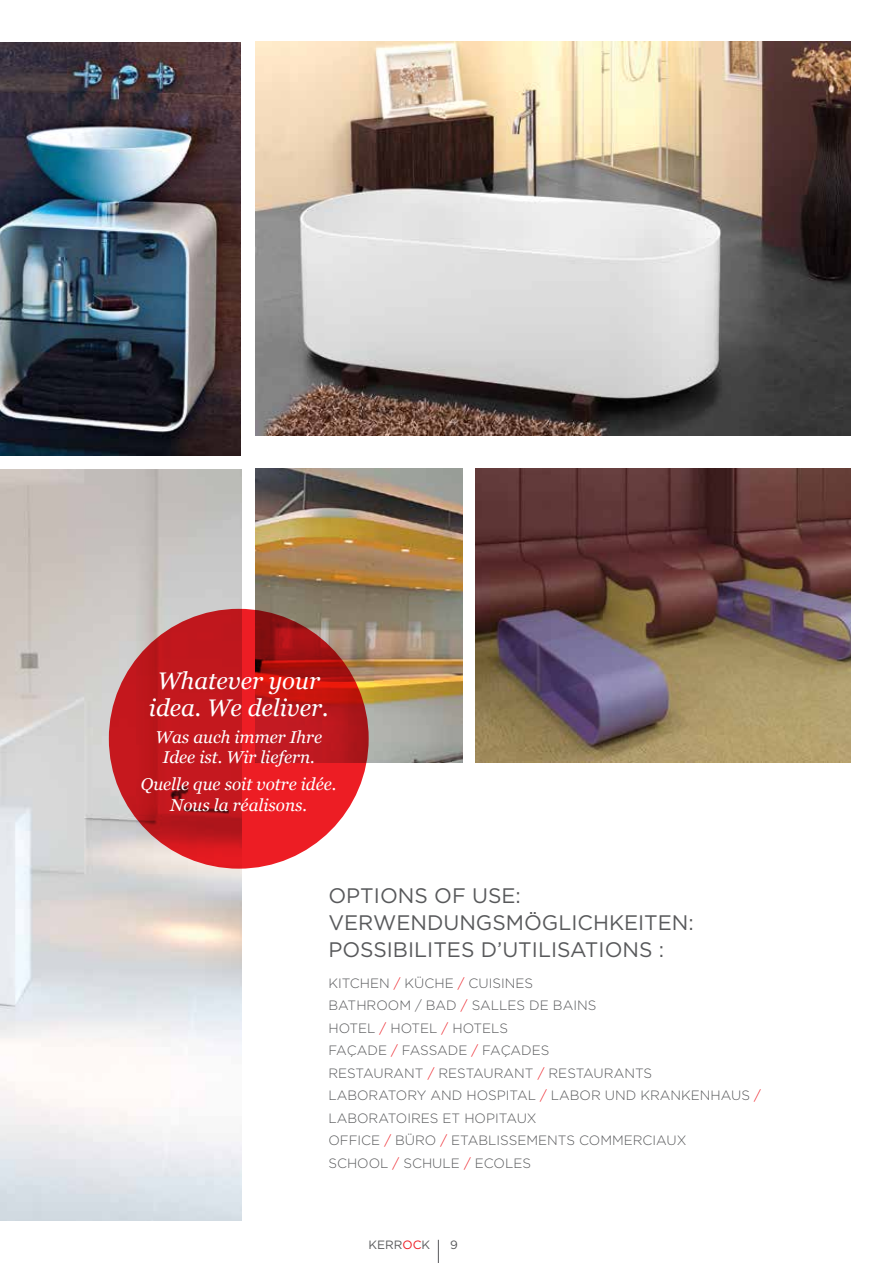
<style>
.page{position:relative;width:893px;height:1263px;background:#fff}
.page>*{position:absolute;margin:0;border:0;box-sizing:border-box;transform-origin:0 0}
.t1{font:italic 24px/27px "Georgia";color:#fff;text-align:center}
.t2{font:21px/27px "Gotham BU";color:#58595b}
.t3{font:italic 17.1px/20.5px "Georgia";color:#fff;text-align:center}
.t4{font:300 13.5px/22.5px "Gotham BU";color:#58595b}
.t5{font:12px "Gotham BU";color:#58595b}
.s1{color:#ed1d24}
</style>
<div class="page">
<svg style="left:438px;top:1240px;width:1px;height:23px"></svg>
<img style="left:255px;top:41px;width:595px;height:395px">
<img style="left:475px;top:468px;width:375px;height:294px">
<img style="left:255px;top:468px;width:208px;height:294px">
<img style="left:0;top:470px;width:242px;height:750px">
<img style="left:0;top:43px;width:240px;height:412px">
<svg style="left:109px;top:609px;width:260px;height:260px;background:#c7181d"></svg>
<h1 class="t1" style="left:149px;top:667px;width:181px">Whatever your idea. We deliver.</h1>
<p class="t3" style="left:155px;top:727px;width:168px">Was auch immer Ihre<br>Idee ist. Wir liefern.</p>
<p class="t3" style="left:141px;top:774px;width:197px">Quelle que soit votre idée.<br>Nous la réalisons.</p>
<h2 class="t2" style="left:328px;top:881px;width:367px">OPTIONS OF USE:<br>VERWENDUNGSMÖGLICHKEITEN:<br>POSSIBILITES D’UTILISATIONS :</h2>
<p class="t4" style="left:328px;top:971px;width:434px">KITCHEN <span class="s1">/</span> KÜCHE <span class="s1">/</span> CUISINES<br>BATHROOM / BAD <span class="s1">/</span> SALLES DE BAINS<br>HOTEL <span class="s1">/</span> HOTEL <span class="s1">/</span> HOTELS<br>FAÇADE <span class="s1">/</span> FASSADE <span class="s1">/</span> FAÇADES<br>RESTAURANT <span class="s1">/</span> RESTAURANT <span class="s1">/</span> RESTAURANTS<br>LABORATORY AND HOSPITAL <span class="s1">/</span> LABOR UND KRANKENHAUS <span class="s1">/<br></span>LABORATOIRES ET HOPITAUX<br>OFFICE <span class="s1">/</span> BÜRO <span class="s1">/</span> ETABLISSEMENTS COMMERCIAUX<br>SCHOOL <span class="s1">/</span> SCHULE <span class="s1">/</span> ECOLES</p>
<p class="t5" style="left:368px;top:1238px;width:63px">KERR<span class="s1">OC</span>K</p>
<p class="t5" style="left:450px;top:1238px;width:9px">9</p>
</div>
